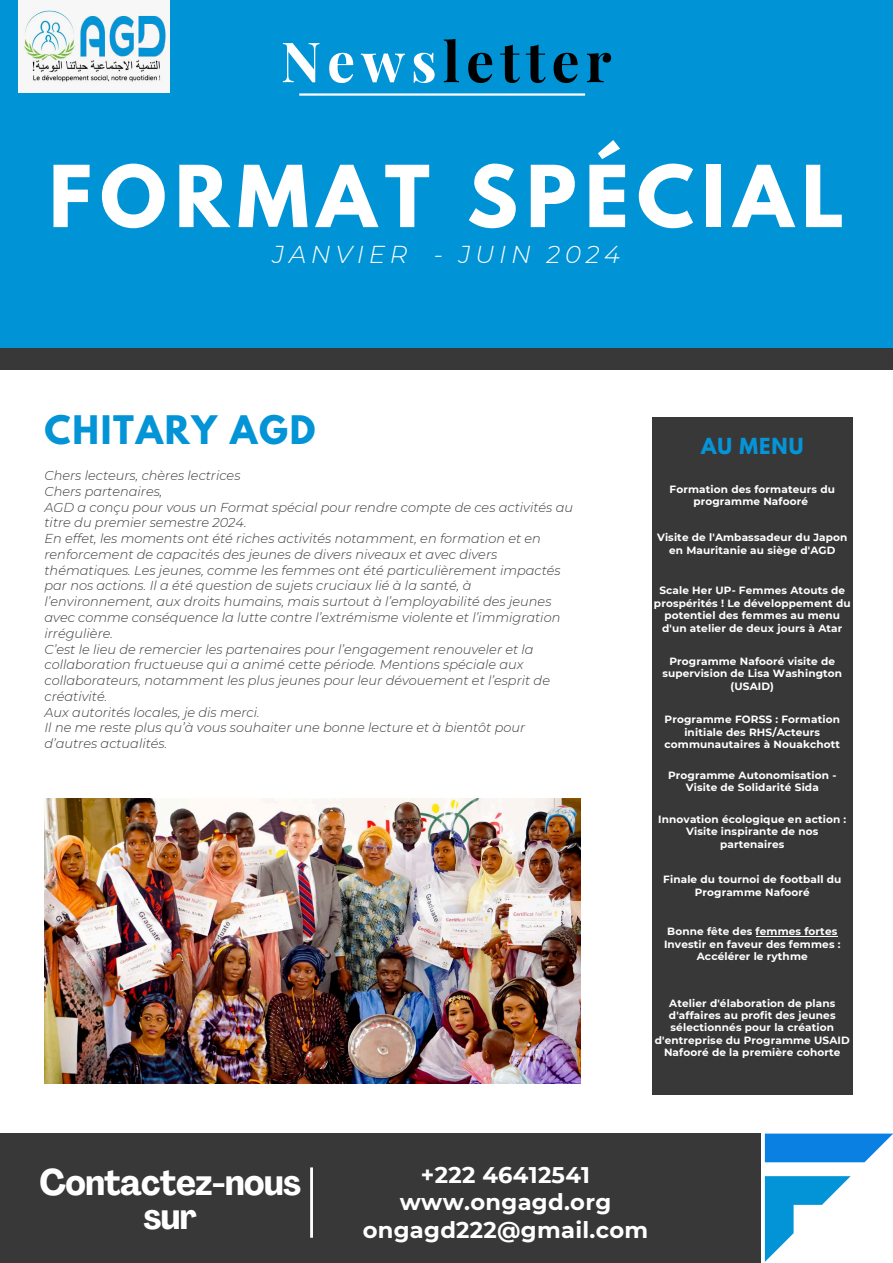
<style>
.page{position:relative;width:893px;height:1263px;background:#fff}
.page>*{position:absolute;margin:0;border:0;box-sizing:border-box;transform-origin:0 0}
.t1{font:700 75.6px "League Spartan";letter-spacing:.11em;color:#fff}
.t2{font:700 55.5px "Playfair Display";letter-spacing:.11em;color:#000}
.t3{font:700 condensed 36.45px/34.3px "Agrandir";letter-spacing:-.015em;color:#fff;text-align:center}
.t4{font:700 34.88px "League Spartan";letter-spacing:.05em;color:#0294d6}
.t5{font:italic 300 24.45px "Montserrat";letter-spacing:.19em;color:#fff}
.t6{font:700 22.65px/27.6px "Montserrat";letter-spacing:.015em;color:#fff;text-align:center}
.t7{font:700 19.65px "League Spartan";letter-spacing:.05em;color:#0494d7}
.t8{font:italic 300 12.9px/15.8px "Montserrat";color:#383838}
.t9{font:700 10.5px/12.4px "Montserrat";letter-spacing:.015em;color:#fff;text-align:center}
.s1{color:#fff}
</style>
<div class="page">
<div style="left:0;top:0;width:893px;height:358px;background:#0093d5"></div>
<div style="left:0;top:349px;width:893px;height:20px;background:#383838"></div>
<img style="left:45px;top:799px;width:535px;height:284px">
<div style="left:653px;top:417px;width:199px;height:678px;background:#383838"></div>
<div style="left:0;top:1133px;width:760px;height:130px;background:#383838"></div>
<hr style="left:310px;top:1167px;width:3px;height:71px;background:#fff">
<svg style="left:765px;top:1176px;width:85px;height:86px"></svg>
<svg style="left:765px;top:1133px;width:128px;height:29px"></svg>
<div style="left:18px;top:0;width:152px;height:92px;background:#f8f7f7"></div>
<img style="left:18px;top:10px;width:152px;height:83px">
<hr style="left:755px;top:936px;width:82px;height:1px;background:#fff">
<hr style="left:299px;top:93px;width:286px;height:3px;background:#fff">
<h2 class="t2" style="left:281px;top:22px;width:332px"><span class="s1">News</span>letter</h2>
<h1 class="t1" style="left:49px;top:159px;width:797px">FORMAT SPÉCIAL</h1>
<h3 class="t5" style="left:272px;top:240px;width:349px">JANVIER - JUIN 2024</h3>
<h3 class="t4" style="left:45px;top:413px;width:273px">CHITARY AGD</h3>
<p class="t8" style="left:45px;top:468px;width:530px">Chers lecteurs, chères lectrices<br>Chers partenaires,<br>AGD a conçu pour vous un Format spécial pour rendre compte de ces activités au titre du premier semestre 2024.<br>En effet, les moments ont été riches activités notamment, en formation et en renforcement de capacités des jeunes de divers niveaux et avec divers thématiques. Les jeunes, comme les femmes ont été particulièrement impactés par nos actions. Il a été question de sujets cruciaux lié à la santé, à l’environnement, aux droits humains, mais surtout à l’employabilité des jeunes avec comme conséquence la lutte contre l’extrémisme violente et l’immigration irrégulière.<br>C’est le lieu de remercier les partenaires pour l’engagement renouveler et la collaboration fructueuse qui a animé cette période. Mentions spéciale aux collaborateurs, notamment les plus jeunes pour leur dévouement et l’esprit de créativité.<br>Aux autorités locales, je dis merci.<br>Il ne me reste plus qu’à vous souhaiter une bonne lecture et à bientôt pour d’autres actualités.</p>
<h3 class="t7" style="left:701px;top:437px;width:104px">AU MENU</h3>
<p class="t9" style="left:669px;top:483px;width:167px">Formation des formateurs du programme Nafooré</p>
<p class="t9" style="left:657px;top:531px;width:192px">Visite de l'Ambassadeur du Japon en Mauritanie au siège d'AGD</p>
<p class="t9" style="left:654px;top:584px;width:198px">Scale Her UP- Femmes Atouts de prospérités ! Le développement du potentiel des femmes au menu d'un atelier de deux jours à Atar</p>
<p class="t9" style="left:662px;top:655px;width:181px">Programme Nafooré visite de supervision de Lisa Washington (USAID)</p>
<p class="t9" style="left:664px;top:713px;width:177px">Programme FORSS : Formation initiale des RHS/Acteurs communautaires à Nouakchott</p>
<p class="t9" style="left:668px;top:769px;width:170px">Programme Autonomisation -<br>Visite de Solidarité Sida</p>
<p class="t9" style="left:658px;top:813px;width:190px">Innovation écologique en action :<br>Visite inspirante de nos partenaires</p>
<p class="t9" style="left:663px;top:873px;width:180px">Finale du tournoi de football du<br>Programme Nafooré</p>
<p class="t9" style="left:664px;top:925px;width:178px">Bonne fête des femmes fortes<br>Investir en faveur des femmes :<br>Accélérer le rythme</p>
<p class="t9" style="left:655px;top:997px;width:197px">Atelier d'élaboration de plans d'affaires au profit des jeunes sélectionnés pour la création d'entreprise du Programme USAID<br>Nafooré de la première cohorte</p>
<h3 class="t3" style="left:39px;top:1168px;width:263px">Contactez-nous sur</h3>
<h3 class="t6" style="left:363px;top:1161px;width:287px">+222 46412541 www.ongagd.org ongagd222@gmail.com</h3>
</div>
